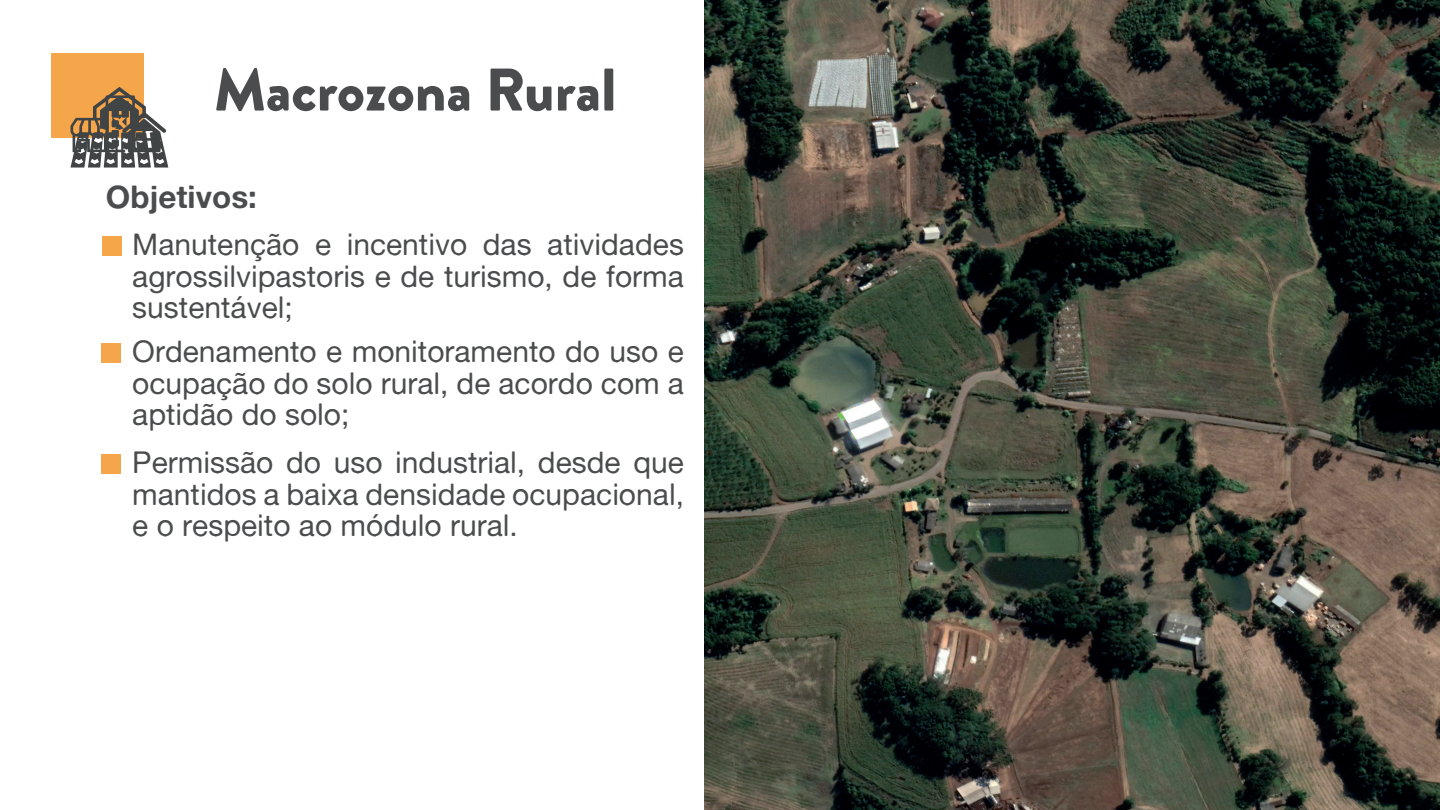
<style>
.page{position:relative;width:1440px;height:810px;background:#fff}
.page>*{position:absolute;margin:0;border:0;box-sizing:border-box;transform-origin:0 0}
.t1{font:900 60px "Brandon Grotesque";color:#4b4c4d}
.t2{font:31.5px "Alte Haas Grotesk Bold";color:#4b4c4d}
.t3{font:30px/31.5px "Alte Haas Grotesk";color:#4b4c4d;text-align:justify}
</style>
<div class="page">
<div style="left:52px;top:53px;width:92px;height:85px;background:#f5a54a"></div>
<div style="left:102px;top:237px;width:19px;height:19px;background:#f5a54a"></div>
<div style="left:102px;top:344px;width:19px;height:19px;background:#f5a54a"></div>
<div style="left:102px;top:454px;width:19px;height:20px;background:#f5a54a"></div>
<img style="left:705px;top:0;width:735px;height:810px">
<svg style="left:71px;top:87px;width:97px;height:81px"></svg>
<h1 class="t1" style="left:214px;top:47px;width:404px">Macrozona Rural</h1>
<p class="t2" style="left:106px;top:177px;width:153px">Objetivos:</p>
<p class="t3" style="left:132px;top:228px;width:553px">Manutenção e incentivo das atividades agrossilvipastoris e de turismo, de forma sustentável;</p>
<p class="t3" style="left:132px;top:335px;width:553px">Ordenamento e monitoramento do uso e ocupação do solo rural, de acordo com a aptidão do solo;</p>
<p class="t3" style="left:132px;top:446px;width:553px">Permissão do uso industrial, desde que mantidos a baixa densidade ocupacional, e o respeito ao módulo rural.</p>
</div>
